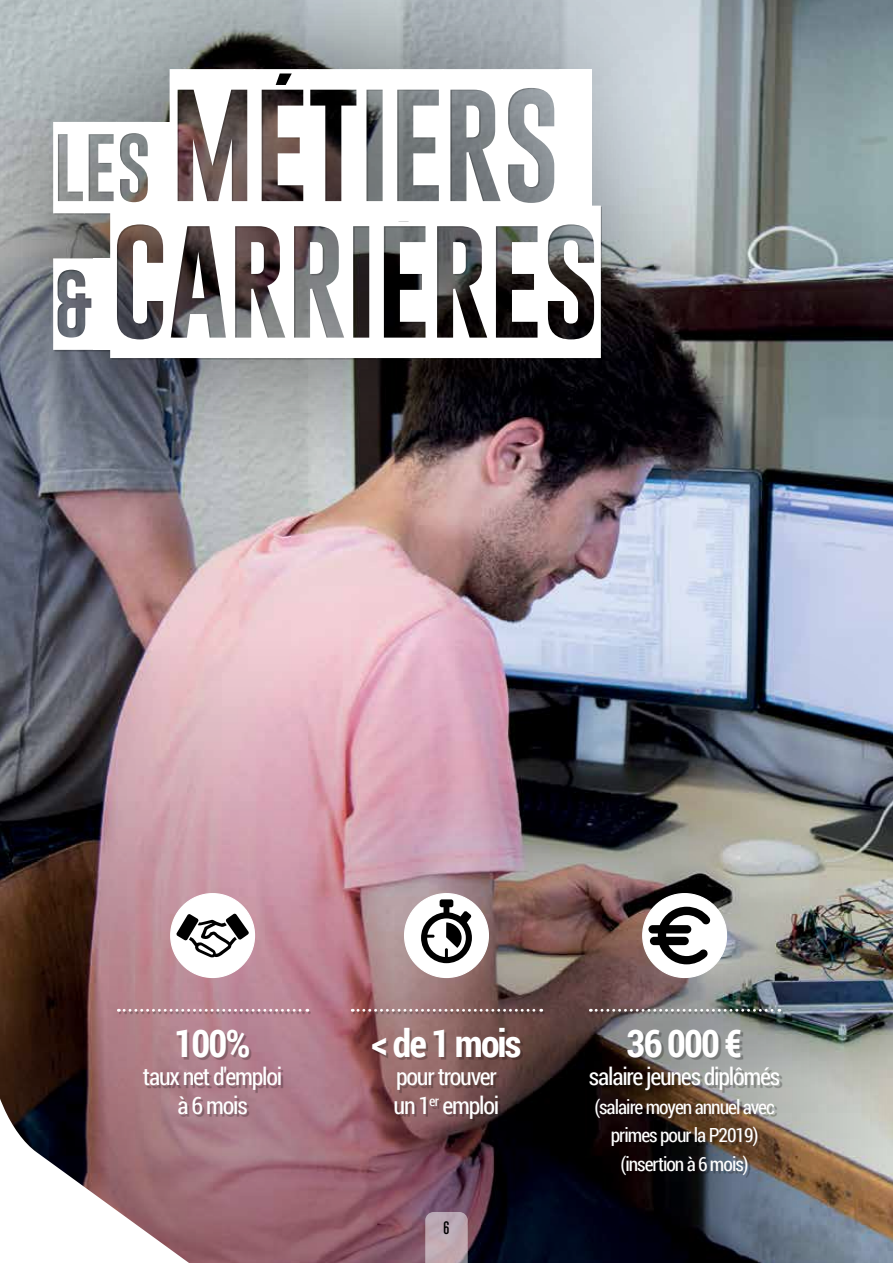
<style>
.page{position:relative;width:893px;height:1263px;background:#fff}
.page>*{position:absolute;margin:0;border:0;box-sizing:border-box;transform-origin:0 0}
.t1{font:150px/136.5px "Gobold Blocky";letter-spacing:-.01em;color:#fff}
.t2{font:700 38.1px "Roboto Condensed";letter-spacing:-.05em;color:#fff}
.t3{font:24px/28.5px "Roboto Condensed";letter-spacing:-.05em;color:#fff}
.t4{font:19.5px/28.5px "Roboto Condensed";letter-spacing:-.05em;color:#fff;text-align:center}
.t5{font:700 18px "Ando";color:#000}
.s1{font-size:90px}
</style>
<div class="page">
<img style="left:0;top:0;width:893px;height:638px">
<img style="left:0;top:638px;width:893px;height:625px">
<svg style="left:0;top:819px;width:218px;height:444px"></svg>
<div style="left:0;top:0;width:720px;height:477px;background:#000;opacity:.75"></div>
<div style="left:405px;top:894px;width:83px;height:83px;background:#fff;border-radius:50%"></div>
<svg style="left:421px;top:899px;width:51px;height:64px"></svg>
<div style="left:171px;top:894px;width:84px;height:83px;background:#fff;border-radius:50%"></div>
<svg style="left:176px;top:913px;width:73px;height:45px"></svg>
<div style="left:643px;top:894px;width:83px;height:83px;background:#fff;border-radius:50%"></div>
<svg style="left:648px;top:907px;width:63px;height:57px"></svg>
<div style="left:353px;top:1011px;width:192px;height:110px;background:#000;opacity:.25"></div>
<svg style="left:352px;top:1009px;width:190px;height:3px"></svg>
<div style="left:119px;top:1011px;width:192px;height:105px;background:#000;opacity:.25"></div>
<svg style="left:118px;top:1009px;width:190px;height:3px"></svg>
<div style="left:591px;top:1011px;width:192px;height:166px;background:#000;opacity:.25"></div>
<svg style="left:590px;top:1009px;width:190px;height:3px"></svg>
<svg style="left:425px;top:1212px;width:43px;height:51px"></svg>
<h1 class="t1" style="left:53px;top:77px;width:549px"><span class="s1">LES</span> MÉTIERS <span class="s1">&amp;</span> CARRIÈRES</h1>
<h2 class="t2" style="left:174px;top:1016px;width:78px">100%</h2>
<p class="t3" style="left:143px;top:1062px;width:141px;text-align:center">taux net d'emploi à 6 mois</p>
<h2 class="t2" style="left:371px;top:1016px;width:151px">&lt; de 1 mois</h2>
<p class="t3" style="left:394px;top:1062px;width:107px">pour trouver un 1<sup>er</sup> emploi</p>
<p class="t5" style="left:443px;top:1218px;width:8px">6</p>
<h2 class="t2" style="left:627px;top:1016px;width:117px">36 000 €</h2>
<p class="t3" style="left:589px;top:1062px;width:193px">salaire jeunes diplômés</p>
<p class="t4" style="left:594px;top:1092px;width:182px">(salaire moyen annuel avec primes pour la P2019) (insertion à 6 mois)</p>
</div>
